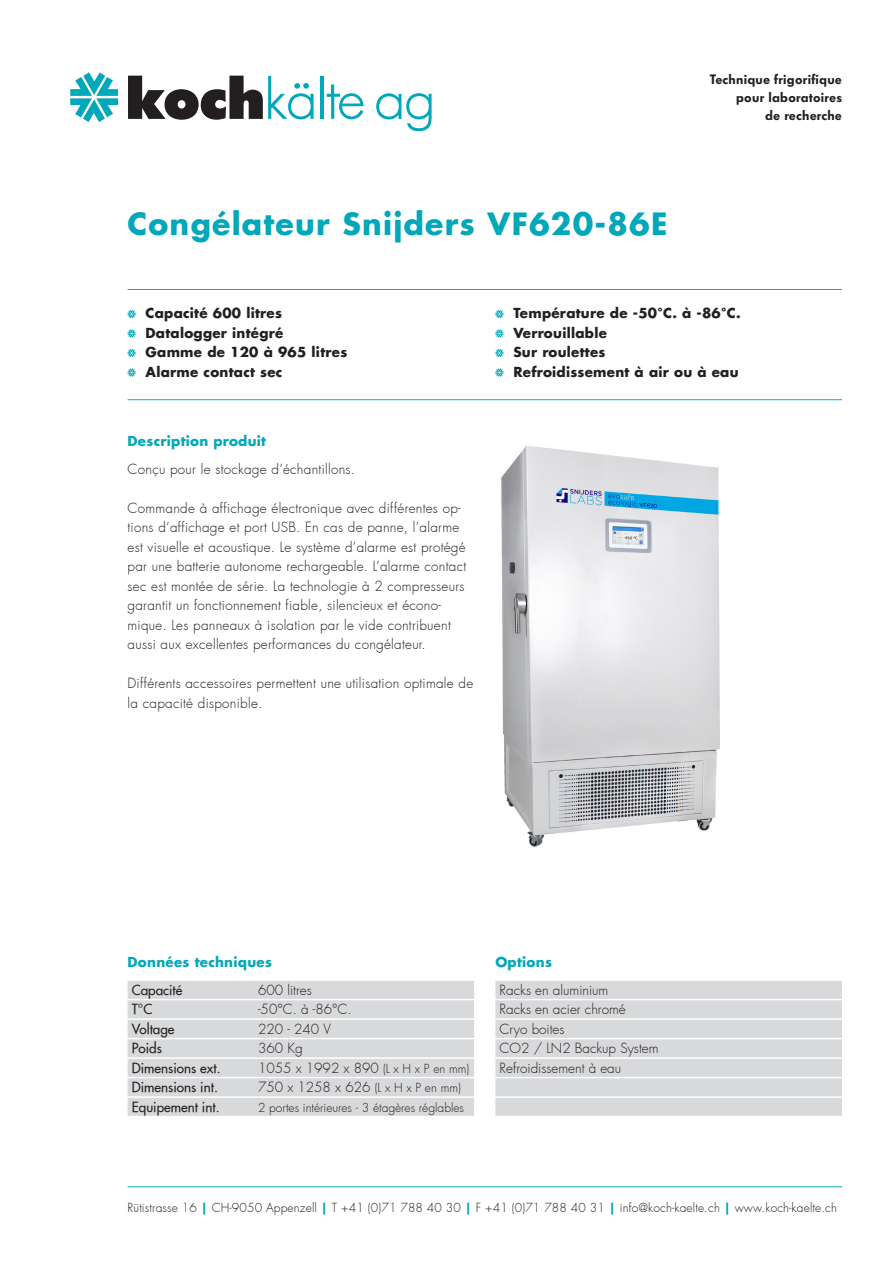
<style>
.page{position:relative;width:893px;height:1263px;background:#fff}
.page>*{position:absolute;margin:0;border:0;box-sizing:border-box;transform-origin:0 0}
.t1{font:700 30px "Futura";letter-spacing:.04em;color:#00a8b9}
.t2{font:300 13.5px/19.5px "Futura";letter-spacing:.02em;color:#231f20}
.Aufzählung{font:700 13.5px "Futura";letter-spacing:.02em;color:#231f20}
.t3{font:300 13.5px/19.5px "Futura";color:#231f20}
.t4{font:500 13.5px "Futura";color:#231f20}
.t5{font:600 13.5px/18px "Futura BQ";letter-spacing:.02em;color:#231f20;text-align:right}
.t6{font:700 13.5px "Futura";letter-spacing:.02em;color:#00a8b9}
.t7{font:300 12px "Futura";letter-spacing:.01em;color:#231f20}
.s1{font-size:12px}
.s2{font-weight:700;color:#00a8b9}
</style>
<div class="page">
<img style="left:501px;top:446px;width:219px;height:402px">
<svg style="left:128px;top:310px;width:8px;height:8px"></svg>
<svg style="left:128px;top:329px;width:8px;height:9px"></svg>
<svg style="left:128px;top:349px;width:8px;height:8px"></svg>
<svg style="left:128px;top:368px;width:8px;height:9px"></svg>
<svg style="left:495px;top:310px;width:8px;height:8px"></svg>
<svg style="left:495px;top:329px;width:8px;height:9px"></svg>
<svg style="left:495px;top:349px;width:8px;height:8px"></svg>
<svg style="left:495px;top:368px;width:8px;height:9px"></svg>
<svg style="left:70px;top:72px;width:48px;height:50px"></svg>
<svg style="left:128px;top:76px;width:186px;height:44px"></svg>
<hr style="left:320px;top:76px;width:3px;height:43px;background:#00a8b9">
<svg style="left:327px;top:84px;width:37px;height:35px"></svg>
<svg style="left:376px;top:93px;width:56px;height:38px"></svg>
<hr style="left:128px;top:289px;width:714px;height:1px;background:#00a8b9">
<hr style="left:128px;top:399px;width:714px;height:1px;background:#00a8b9">
<hr style="left:128px;top:1186px;width:714px;height:1px;background:#00a8b9">
<div style="left:495px;top:981px;width:347px;height:18px;background:#d8d9db"></div>
<div style="left:495px;top:1000px;width:347px;height:18px;background:#d8d9db"></div>
<div style="left:495px;top:1020px;width:347px;height:18px;background:#d8d9db"></div>
<div style="left:495px;top:1039px;width:347px;height:18px;background:#d8d9db"></div>
<div style="left:495px;top:1059px;width:347px;height:18px;background:#d8d9db"></div>
<div style="left:495px;top:1078px;width:347px;height:18px;background:#d8d9db"></div>
<div style="left:495px;top:1098px;width:347px;height:18px;background:#d8d9db"></div>
<div style="left:128px;top:981px;width:346px;height:18px;background:#d8d9db"></div>
<div style="left:128px;top:1000px;width:346px;height:18px;background:#d8d9db"></div>
<div style="left:128px;top:1020px;width:346px;height:18px;background:#d8d9db"></div>
<div style="left:128px;top:1039px;width:346px;height:18px;background:#d8d9db"></div>
<div style="left:128px;top:1059px;width:346px;height:18px;background:#d8d9db"></div>
<div style="left:128px;top:1078px;width:346px;height:18px;background:#d8d9db"></div>
<div style="left:128px;top:1098px;width:346px;height:18px;background:#d8d9db"></div>
<h1 class="t1" style="left:128px;top:204px;width:541px">Congélateur Snijders VF620-86E</h1>
<p class="t5" style="left:710px;top:71px;width:134px">Technique frigorifique pour laboratoires<br>de recherche</p>
<p class="Aufzählung" style="left:146px;top:304px;width:138px">Capacité 600 litres</p>
<p class="Aufzählung" style="left:146px;top:324px;width:139px">Datalogger intégré</p>
<p class="Aufzählung" style="left:146px;top:343px;width:203px">Gamme de 120 à 965 litres</p>
<p class="Aufzählung" style="left:146px;top:363px;width:138px">Alarme contact sec</p>
<p class="t6" style="left:128px;top:432px;width:140px">Description produit</p>
<p class="t2" style="left:128px;top:460px;width:229px">Conçu pour le stockage d’échantillons.</p>
<p class="t2" style="left:128px;top:499px;width:340px">Commande à affichage électronique avec différentes op&shy;tions d‘affichage et port USB. En cas de panne, l’alarme est visuelle et acoustique. Le système d’alarme est protégé par une batterie autonome rechargeable. L’alarme contact sec est montée de série. La technologie à 2 compresseurs garantit un fonctionnement fiable, silencieux et écono&shy;mique. Les panneaux à isolation par le vide contribuent aussi aux excellentes performances du congélateur.</p>
<p class="t2" style="left:128px;top:674px;width:347px">Différents accessoires permettent une utilisation optimale de la capacité disponible.</p>
<p class="Aufzählung" style="left:513px;top:304px;width:229px">Température de -50°C. à -86°C.</p>
<p class="Aufzählung" style="left:513px;top:324px;width:95px">Verrouillable</p>
<p class="Aufzählung" style="left:513px;top:343px;width:94px">Sur roulettes</p>
<p class="Aufzählung" style="left:513px;top:363px;width:227px">Refroidissement à air ou à eau</p>
<p class="t6" style="left:128px;top:953px;width:146px">Données techniques</p>
<p class="t4" style="left:132px;top:981px;width:52px">Capacité</p>
<p class="t3" style="left:258px;top:980px;width:55px">600 litres</p>
<p class="t4" style="left:132px;top:1001px;width:22px">T°C</p>
<p class="t2" style="left:258px;top:1000px;width:95px">-50°C. à -86°C.</p>
<p class="t4" style="left:132px;top:1020px;width:44px">Voltage</p>
<p class="t2" style="left:258px;top:1019px;width:74px">220 - 240 V</p>
<p class="t4" style="left:132px;top:1040px;width:32px">Poids</p>
<p class="t2" style="left:258px;top:1039px;width:46px">360 Kg</p>
<p class="t4" style="left:132px;top:1059px;width:90px">Dimensions ext.</p>
<p class="t3" style="left:258px;top:1058px;width:213px">1055 x 1992 x 890 <span class="s1">(L x H x P en mm)</span></p>
<p class="t4" style="left:132px;top:1079px;width:88px">Dimensions int.</p>
<p class="t3" style="left:258px;top:1078px;width:204px">750 x 1258 x 626 <span class="s1">(L x H x P en mm)</span></p>
<p class="t4" style="left:132px;top:1098px;width:89px">Equipement int.</p>
<p class="t7" style="left:258px;top:1100px;width:207px">2 portes intérieures - 3 étagères réglables</p>
<p class="t6" style="left:495px;top:953px;width:58px">Options</p>
<p class="t3" style="left:500px;top:980px;width:160px">Racks en aluminium<br>Racks en acier chromé<br>Cryo boites<br>CO2 / LN2 Backup System<br>Refroidissement à eau</p>
<p class="t7" style="left:128px;top:1200px;width:711px">Rütistrasse 16 <span class="s2">|</span> CH-9050 Appenzell <span class="s2">|</span> T +41 (0)71 788 40 30 <span class="s2">|</span> F +41 (0)71 788 40 31 <span class="s2">|</span> info@koch-kaelte.ch <span class="s2">|</span> www.koch-kaelte.ch</p>
</div>
